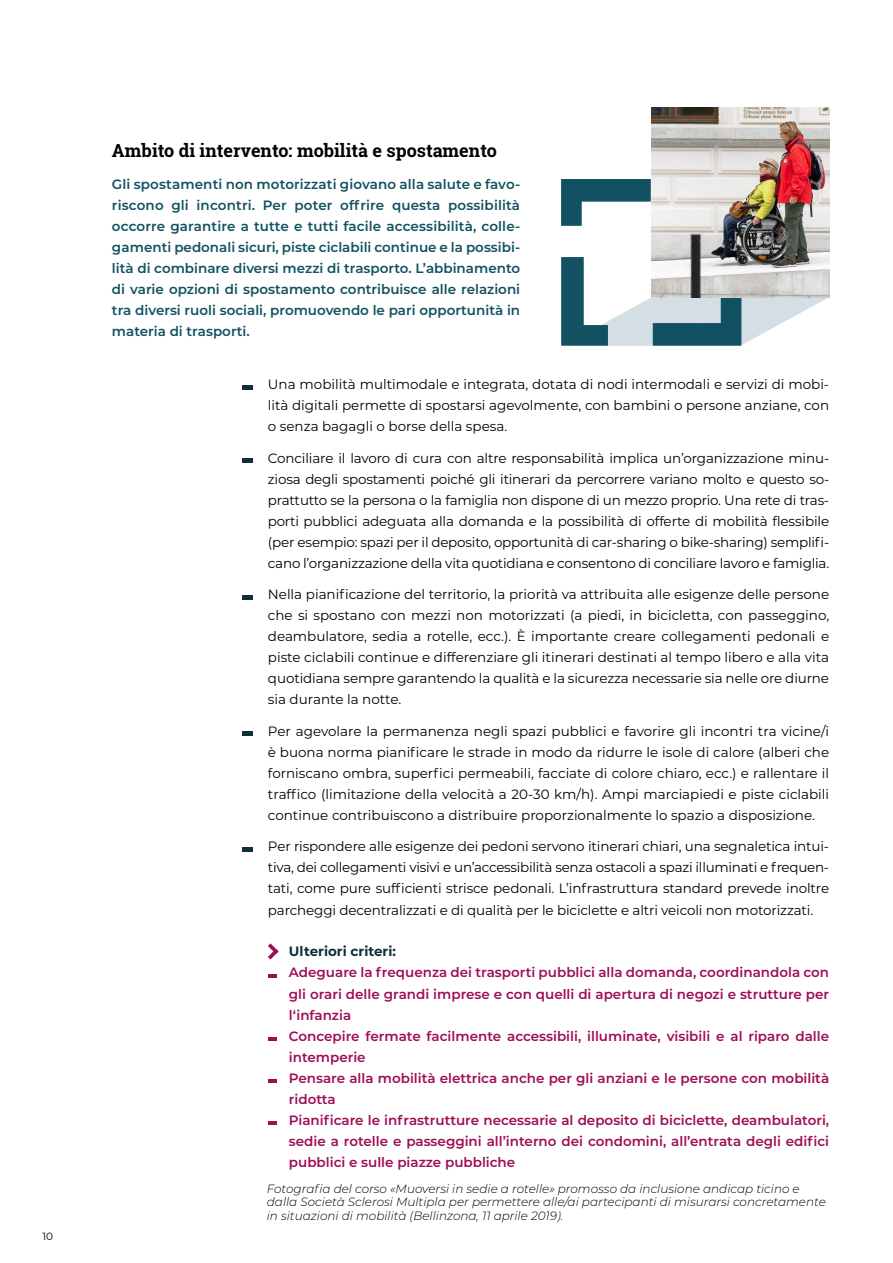
<style>
.page{position:relative;width:893px;height:1263px;background:#fff}
.page>*{position:absolute;margin:0;border:0;box-sizing:border-box;transform-origin:0 0}
.t1{font:700 18px "Roboto Slab";color:#000}
.t2{font:13.5px/21px "Montserrat";letter-spacing:-.01em;color:#000;text-align:justify}
.t3{font:600 13.5px/21px "Montserrat";color:#9e0e54}
.t4{font:600 13.5px/21px "Montserrat";color:#125161;text-align:justify}
.t5{font:700 13.5px "Montserrat";color:#0f2f3a}
.t6{font:italic 300 12px/13.5px "Montserrat";color:#000}
.t7{font:10.5px "Montserrat";color:#000}
</style>
<div class="page">
<hr style="left:242px;top:385px;width:11px;height:4px;background:#0f2f3a">
<hr style="left:242px;top:459px;width:11px;height:4px;background:#0f2f3a">
<hr style="left:242px;top:595px;width:11px;height:4px;background:#0f2f3a">
<hr style="left:242px;top:732px;width:11px;height:4px;background:#0f2f3a">
<hr style="left:242px;top:847px;width:11px;height:4px;background:#0f2f3a">
<svg style="left:268px;top:943px;width:11px;height:16px"></svg>
<svg style="left:268px;top:974px;width:8px;height:3px"></svg>
<svg style="left:268px;top:1037px;width:8px;height:3px"></svg>
<svg style="left:268px;top:1079px;width:8px;height:3px"></svg>
<svg style="left:268px;top:1121px;width:8px;height:3px"></svg>
<img style="left:651px;top:107px;width:178px;height:150px">
<svg style="left:561px;top:257px;width:268px;height:89px"></svg>
<svg style="left:561px;top:179px;width:90px;height:47px"></svg>
<p class="t7" style="left:43px;top:1229px;width:12px">10</p>
<h1 class="t1" style="left:112px;top:139px;width:386px">Ambito di intervento: mobilità e spostamento</h1>
<p class="t4" style="left:112px;top:173px;width:410px">Gli spostamenti non motorizzati giovano alla salute e favo&shy;riscono gli incontri. Per poter offrire questa possibilità occorre garantire a tutte e tutti facile accessibilità, colle&shy;gamenti pedonali sicuri, piste ciclabili continue e la possibi&shy;lità di combinare diversi mezzi di trasporto. L’abbinamento di varie opzioni di spostamento contribuisce alle relazioni tra diversi ruoli sociali, promuovendo le pari opportunità in materia di trasporti.</p>
<p class="t2" style="left:268px;top:374px;width:563px">Una mobilità multimodale e integrata, dotata di nodi intermodali e servizi di mobi&shy;lità digitali permette di spostarsi agevolmente, con bambini o persone anziane, con o senza bagagli o borse della spesa.</p>
<p class="t2" style="left:268px;top:447px;width:563px">Conciliare il lavoro di cura con altre responsabilità implica un’organizzazione minu&shy;ziosa degli spostamenti poiché gli itinerari da percorrere variano molto e questo so&shy;prattutto se la persona o la famiglia non dispone di un mezzo proprio. Una rete di tras&shy;porti pubblici adeguata alla domanda e la possibilità di offerte di mobilità flessibile (per esempio: spazi per il deposito, opportunità di car-sharing o bike-sharing) semplifi&shy;cano l’organizzazione della vita quotidiana e consentono di conciliare lavoro e famiglia.</p>
<p class="t2" style="left:268px;top:584px;width:563px">Nella pianificazione del territorio, la priorità va attribuita alle esigenze delle persone che si spostano con mezzi non motorizzati (a piedi, in bicicletta, con passeggino, deambulatore, sedia a rotelle, ecc.). È importante creare collegamenti pedonali e piste ciclabili continue e differenziare gli itinerari destinati al tempo libero e alla vita quotidiana sempre garantendo la qualità e la sicurezza necessarie sia nelle ore diurne sia durante la notte.</p>
<p class="t2" style="left:268px;top:720px;width:563px">Per agevolare la permanenza negli spazi pubblici e favorire gli incontri tra vicine/i è buona norma pianificare le strade in modo da ridurre le isole di calore (alberi che forniscano ombra, superfici permeabili, facciate di colore chiaro, ecc.) e rallentare il traffico (limitazione della velocità a 20-30 km/h). Ampi marciapiedi e piste ciclabili continue contribuiscono a distribuire proporzionalmente lo spazio a disposizione.</p>
<p class="t2" style="left:268px;top:836px;width:563px">Per rispondere alle esigenze dei pedoni servono itinerari chiari, una segnaletica intui&shy;tiva, dei collegamenti visivi e un’accessibilità senza ostacoli a spazi illuminati e frequen&shy;tati, come pure sufficienti strisce pedonali. L’infrastruttura standard prevede inoltre parcheggi decentralizzati e di qualità per le biciclette e altri veicoli non motorizzati.</p>
<p class="t5" style="left:289px;top:942px;width:109px">Ulteriori criteri:</p>
<p class="t3" style="left:289px;top:961px;width:542px">Adeguare la frequenza dei trasporti pubblici alla domanda, coordinandola con gli orari delle grandi imprese e con quelli di apertura di negozi e strutture per l‘infanzia<br>Concepire fermate facilmente accessibili, illuminate, visibili e al riparo dalle intemperie<br>Pensare alla mobilità elettrica anche per gli anziani e le persone con mobilità ridotta<br>Pianificare le infrastrutture necessarie al deposito di biciclette, deambulatori, sedie a rotelle e passeggini all’interno dei condomini, all’entrata degli edifici pubblici e sulle piazze pubbliche</p>
<p class="t6" style="left:267px;top:1181px;width:561px">Fotografia del corso «Muoversi in sedie a rotelle» promosso da inclusione andicap ticino e dalla Società Sclerosi Multipla per permettere alle/ai partecipanti di misurarsi concretamente in situazioni di mobilità (Bellinzona, 11 aprile 2019).</p>
</div>
